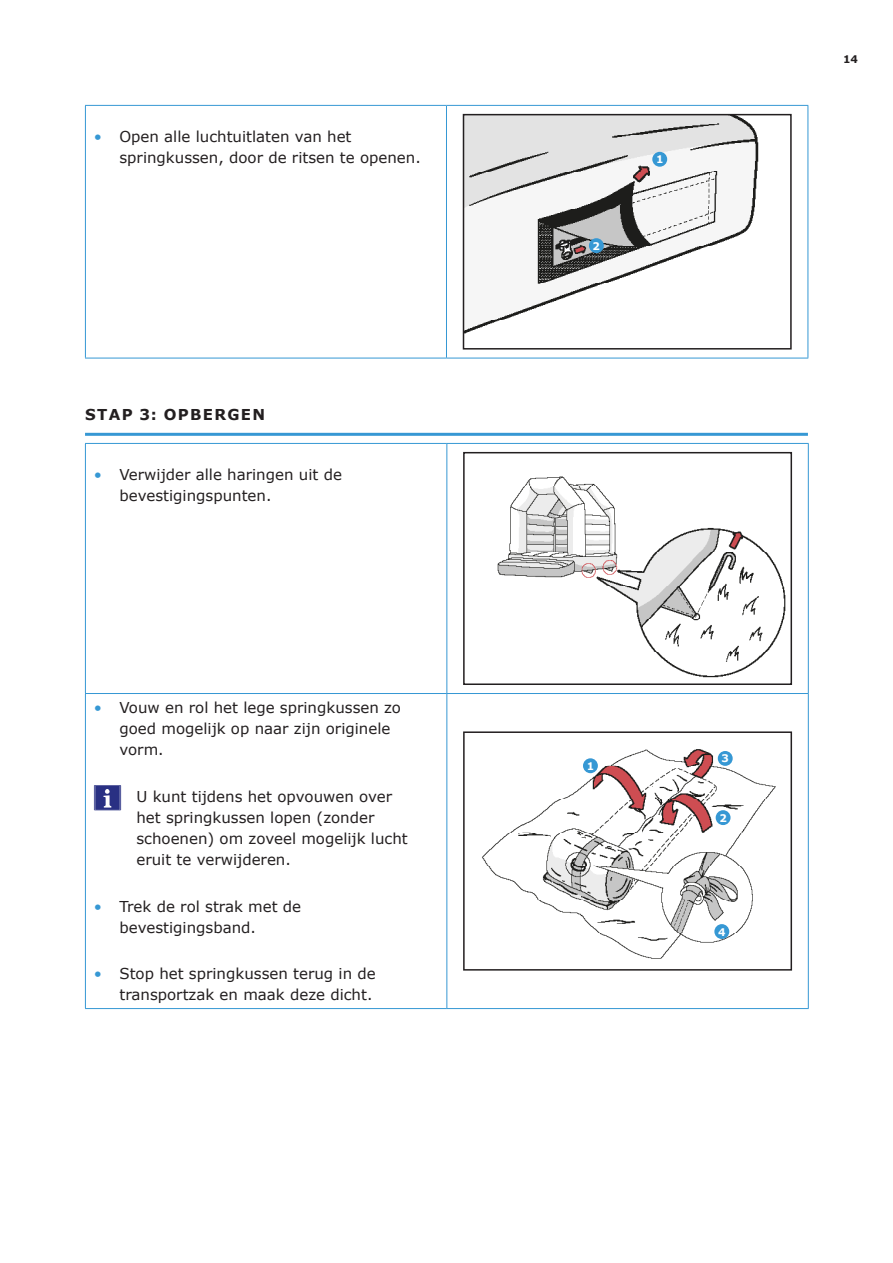
<style>
.page{position:relative;width:893px;height:1263px;background:#fff}
.page>*{position:absolute;margin:0;border:0;box-sizing:border-box;transform-origin:0 0}
.Warnings{font:15px/21px "Verdana";color:#231f20}
.Supkop__no_toc{font:700 15px "Verdana";letter-spacing:.085em;color:#231f20}
.t1{font:700 10.5px "Verdana";color:#fff}
.t2{font:700 10.5px "Verdana";color:#231f20}
.s1{color:#3698d4}
</style>
<div class="page">
<hr style="left:85px;top:105px;width:361px;height:1px;background:#3698d4">
<hr style="left:85px;top:106px;width:1px;height:252px;background:#3698d4">
<hr style="left:446px;top:105px;width:362px;height:1px;background:#3698d4">
<hr style="left:446px;top:106px;width:1px;height:252px;background:#3698d4">
<hr style="left:807px;top:106px;width:1px;height:252px;background:#3698d4">
<hr style="left:85px;top:358px;width:361px;height:1px;background:#3698d4">
<hr style="left:446px;top:358px;width:362px;height:1px;background:#3698d4">
<img style="left:466px;top:117px;width:293px;height:216px">
<div style="left:463px;top:114px;width:329px;height:236px;border:2px solid #231f20"></div>
<hr style="left:85px;top:433px;width:723px;height:3px;background:#3698d4">
<hr style="left:85px;top:443px;width:362px;height:1px;background:#3698d4">
<hr style="left:85px;top:444px;width:1px;height:249px;background:#3698d4">
<hr style="left:447px;top:443px;width:362px;height:1px;background:#3698d4">
<hr style="left:446px;top:444px;width:1px;height:249px;background:#3698d4">
<hr style="left:808px;top:444px;width:1px;height:249px;background:#3698d4">
<hr style="left:85px;top:693px;width:362px;height:1px;background:#3698d4">
<hr style="left:85px;top:694px;width:1px;height:314px;background:#3698d4">
<hr style="left:447px;top:693px;width:362px;height:1px;background:#3698d4">
<hr style="left:446px;top:694px;width:1px;height:314px;background:#3698d4">
<hr style="left:808px;top:694px;width:1px;height:314px;background:#3698d4">
<hr style="left:85px;top:1008px;width:362px;height:1px;background:#3698d4">
<hr style="left:447px;top:1008px;width:362px;height:1px;background:#3698d4">
<img style="left:497px;top:476px;width:289px;height:202px">
<div style="left:463px;top:452px;width:329px;height:233px;border:2px solid #231f20"></div>
<img style="left:482px;top:749px;width:294px;height:210px">
<div style="left:463px;top:731px;width:329px;height:239px;border:2px solid #231f20"></div>
<div style="left:652px;top:152px;width:15px;height:15px;background:#3698d4;border-radius:50%"></div>
<div style="left:589px;top:238px;width:15px;height:15px;background:#3698d4;border-radius:50%"></div>
<img style="left:94px;top:785px;width:27px;height:26px">
<div style="left:583px;top:758px;width:15px;height:15px;background:#3698d4;border-radius:50%"></div>
<div style="left:716px;top:810px;width:14px;height:15px;background:#3698d4;border-radius:50%"></div>
<div style="left:718px;top:751px;width:15px;height:15px;background:#3698d4;border-radius:50%"></div>
<div style="left:714px;top:924px;width:15px;height:15px;background:#3698d4;border-radius:50%"></div>
<p class="Warnings" style="left:119px;top:126px;width:303px;text-indent:-26px"><span class="s1">•</span> Open alle luchtuitlaten van het springkussen, door de ritsen te openen.</p>
<p class="Supkop__no_toc" style="left:85px;top:404px;width:181px">STAP 3: OPBERGEN</p>
<p class="Warnings" style="left:119px;top:464px;width:224px;text-indent:-26px"><span class="s1">•</span> Verwijder alle haringen uit de bevestigingspunten.</p>
<p class="Warnings" style="left:119px;top:697px;width:283px;text-indent:-26px"><span class="s1">•</span> Vouw en rol het lege springkussen zo goed mogelijk op naar zijn originele vorm.</p>
<p class="Warnings" style="left:136px;top:786px;width:273px">U kunt tijdens het opvouwen over het springkussen lopen (zonder schoenen) om zoveel mogelijk lucht eruit te verwijderen.</p>
<p class="Warnings" style="left:119px;top:895px;width:183px;text-indent:-26px"><span class="s1">•</span> Trek de rol strak met de bevestigingsband.</p>
<p class="Warnings" style="left:94px;top:963px;width:283px;text-align:right"><span class="s1">•</span> Stop het springkussen terug in de transportzak en maak deze dicht.</p>
<p class="t1" style="left:593px;top:238px;width:9px">2</p>
<p class="t1" style="left:656px;top:152px;width:9px">1</p>
<p class="t2" style="left:843px;top:52px;width:16px">14</p>
<p class="t1" style="left:587px;top:758px;width:9px">1</p>
<p class="t1" style="left:721px;top:751px;width:9px">3</p>
<p class="t1" style="left:719px;top:810px;width:9px">2</p>
<p class="t1" style="left:718px;top:924px;width:9px">4</p>
</div>
